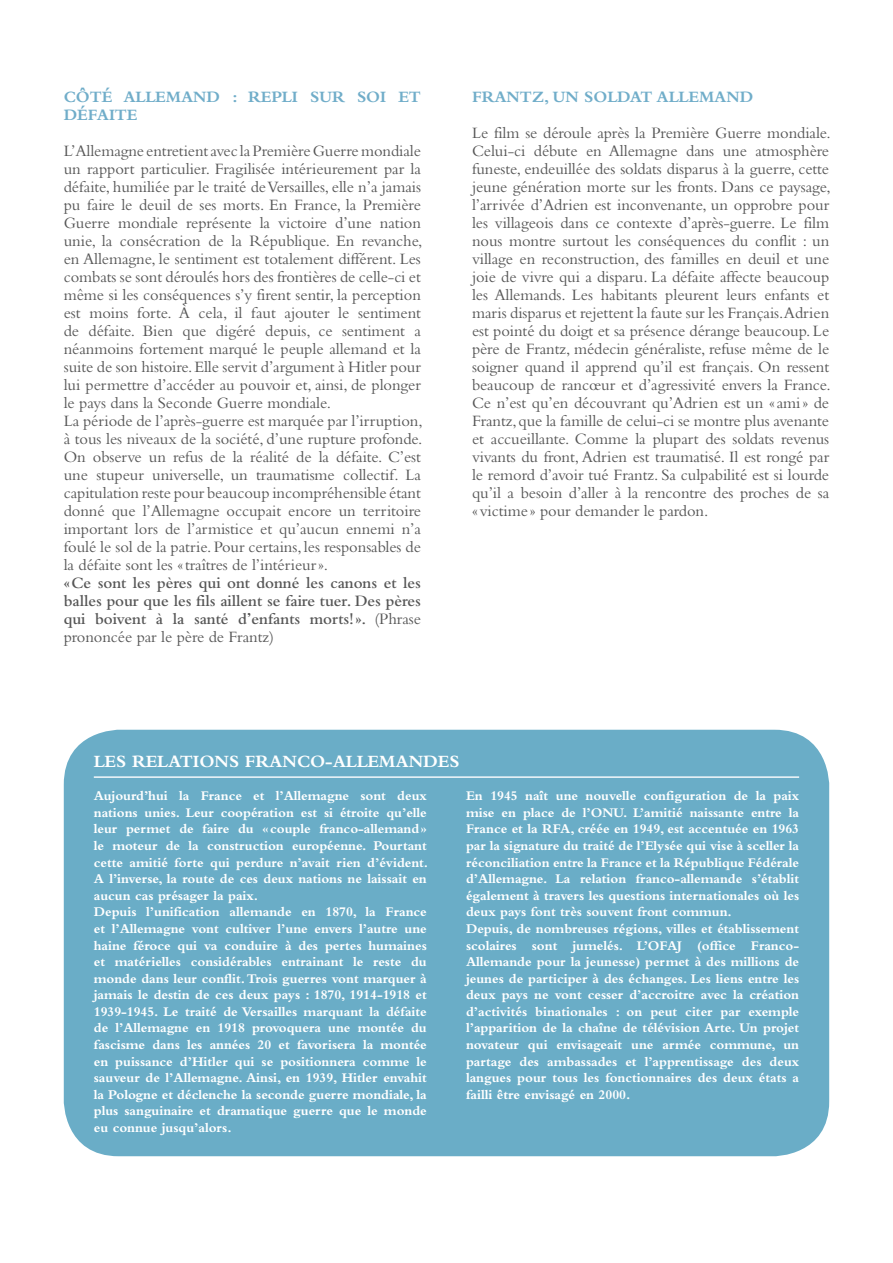
<style>
.page{position:relative;width:893px;height:1263px;background:#fff}
.page>*{position:absolute;margin:0;border:0;box-sizing:border-box;transform-origin:0 0}
.t1{font:700 18px "Bembo";letter-spacing:-.005em;color:#fff}
.t2{font:16.5px/18px "Bembo";letter-spacing:-.005em;color:#565656}
.t3{font:600 16.5px/18px "Bembo";letter-spacing:-.005em;color:#565656;text-align:justify}
.t4{font:700 16.5px/18px "Bembo";letter-spacing:-.005em;color:#70adc9}
.t5{font:700 13.8px/16.6px "Bembo";letter-spacing:-.005em;color:#fff}
.s1{font-weight:400}
</style>
<div class="page">
<div style="left:64px;top:730px;width:765px;height:426px;background:#6aadc7;border-radius:55px"></div>
<hr style="left:94px;top:776px;width:705px;height:2px;background:#fff">
<p class="t4" style="left:64px;top:88px;width:359px">CÔTÉ ALLEMAND : REPLI SUR SOI ET<br>DÉFAITE</p>
<p class="t2" style="left:64px;top:141px;width:360px">L’Allemagne entretient avec la Première Guerre mondiale un rapport particulier. Fragilisée intérieurement par la défaite, humiliée par le traité de Versailles, elle n’a jamais pu faire le deuil de ses morts. En France, la Première Guerre mondiale représente la victoire d’une nation unie, la consécration de la République. En revanche, en Allemagne, le sentiment est totalement différent. Les combats se sont déroulés hors des frontières de celle-ci et même si les conséquences s’y firent sentir, la perception est moins forte. À cela, il faut ajouter le sentiment de défaite. Bien que digéré depuis, ce sentiment a néanmoins fortement marqué le peuple allemand et la suite de son histoire. Elle servit d’argument à Hitler pour lui permettre d’accéder au pouvoir et, ainsi, de plonger le pays dans la Seconde Guerre mondiale.<br>La période de l’après-guerre est marquée par l’irruption, à tous les niveaux de la société, d’une rupture profonde.<br>On observe un refus de la réalité de la défaite. C’est une stupeur universelle, un traumatisme collectif. La capitulation reste pour beaucoup incompréhensible étant donné que l’Allemagne occupait encore un territoire important lors de l’armistice et qu’aucun ennemi n’a foulé le sol de la patrie. Pour certains, les responsables de la défaite sont les «traîtres de l’intérieur».</p>
<p class="t3" style="left:64px;top:574px;width:359px">«Ce sont les pères qui ont donné les canons et les balles pour que les fils aillent se faire tuer. Des pères qui boivent à la santé d’enfants morts!». <span class="s1">(Phrase prononcée par le père de Frantz)</span></p>
<p class="t4" style="left:472px;top:88px;width:283px">FRANTZ, UN SOLDAT ALLEMAND</p>
<p class="t2" style="left:472px;top:124px;width:360px;text-align:justify">Le film se déroule après la Première Guerre mondiale.<br>Celui-ci débute en Allemagne dans une atmosphère funeste, endeuillée des soldats disparus à la guerre, cette jeune génération morte sur les fronts. Dans ce paysage, l’arrivée d’Adrien est inconvenante, un opprobre pour les villageois dans ce contexte d’après-guerre. Le film nous montre surtout les conséquences du conflit : un village en reconstruction, des familles en deuil et une joie de vivre qui a disparu. La défaite affecte beaucoup les Allemands. Les habitants pleurent leurs enfants et maris disparus et rejettent la faute sur les Français.Adrien est pointé du doigt et sa présence dérange beaucoup. Le père de Frantz, médecin généraliste, refuse même de le soigner quand il apprend qu’il est français. On ressent beaucoup de rancœur et d’agressivité envers la France.<br>Ce n’est qu’en découvrant qu’Adrien est un «ami» de Frantz, que la famille de celui-ci se montre plus avenante et accueillante. Comme la plupart des soldats revenus vivants du front, Adrien est traumatisé. Il est rongé par le remord d’avoir tué Frantz. Sa culpabilité est si lourde qu’il a besoin d’aller à la rencontre des proches de sa «victime » pour demander le pardon.</p>
<p class="t1" style="left:94px;top:751px;width:367px">LES RELATIONS FRANCO-ALLEMANDES</p>
<p class="t5" style="left:94px;top:787px;width:336px">Aujourd’hui la France et l’Allemagne sont deux nations unies. Leur coopération est si étroite qu’elle leur permet de faire du «couple franco-allemand» le moteur de la construction européenne. Pourtant cette amitié forte qui perdure n’avait rien d’évident.<br>A l’inverse, la route de ces deux nations ne laissait en aucun cas présager la paix.<br>Depuis l’unification allemande en 1870, la France et l’Allemagne vont cultiver l’une envers l’autre une haine féroce qui va conduire à des pertes humaines et matérielles considérables entrainant le reste du monde dans leur conflit. Trois guerres vont marquer à jamais le destin de ces deux pays : 1870, 1914-1918 et 1939-1945. Le traité de Versailles marquant la défaite de l’Allemagne en 1918 provoquera une montée du fascisme dans les années 20 et favorisera la montée en puissance d’Hitler qui se positionnera comme le sauveur de l’Allemagne. Ainsi, en 1939, Hitler envahit la Pologne et déclenche la seconde guerre mondiale, la plus sanguinaire et dramatique guerre que le monde eu connue jusqu’alors.</p>
<p class="t5" style="left:466px;top:787px;width:335px">En 1945 naît une nouvelle configuration de la paix mise en place de l’ONU. L’amitié naissante entre la France et la RFA, créée en 1949, est accentuée en 1963 par la signature du traité de l’Elysée qui vise à sceller la réconciliation entre la France et la République Fédérale d’Allemagne. La relation franco-allemande s’établit également à travers les questions internationales où les deux pays font très souvent front commun.<br>Depuis, de nombreuses régions, villes et établissement scolaires sont jumelés. L’OFAJ (office Franco-Allemande pour la jeunesse) permet à des millions de jeunes de participer à des échanges. Les liens entre les deux pays ne vont cesser d’accroitre avec la création d’activités binationales : on peut citer par exemple l’apparition de la chaîne de télévision Arte. Un projet novateur qui envisageait une armée commune, un partage des ambassades et l’apprentissage des deux langues pour tous les fonctionnaires des deux états a failli être envisagé en 2000.</p>
</div>
